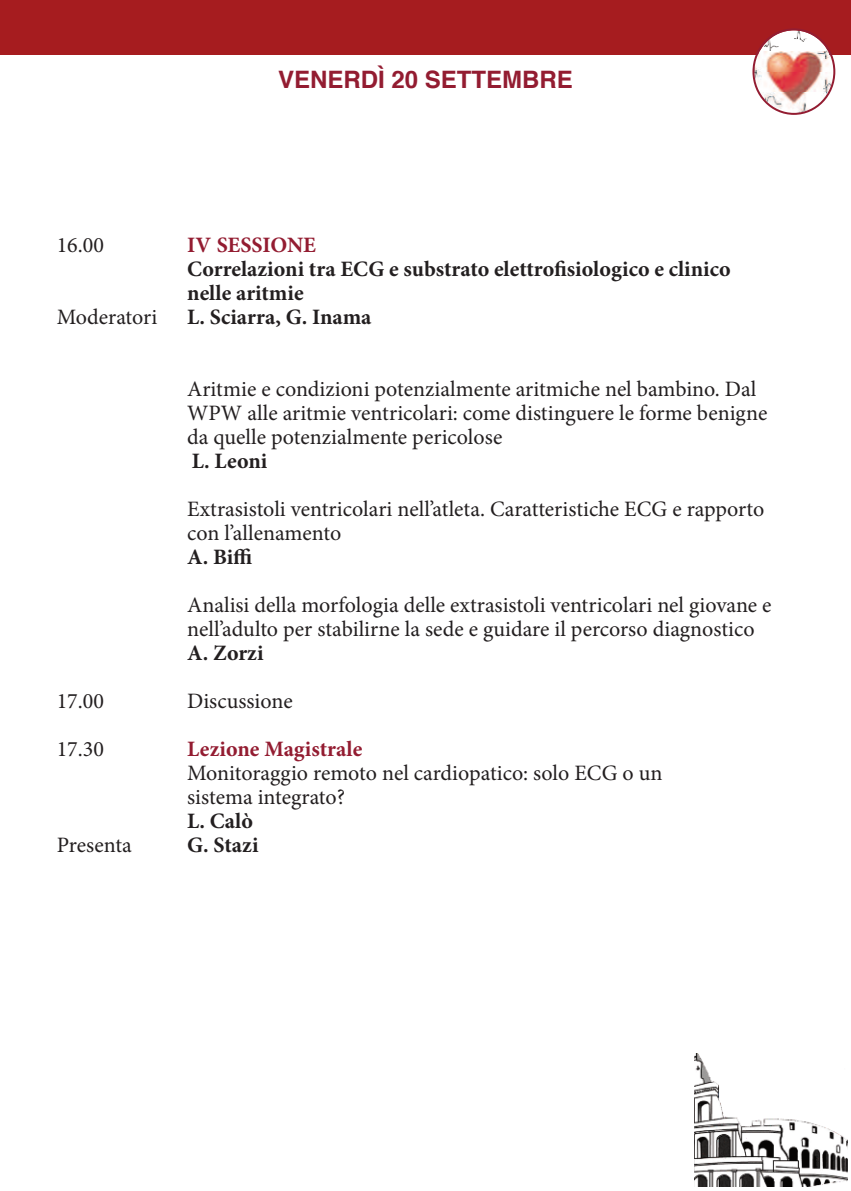
<style>
.page{position:relative;width:851px;height:1191px;background:#fff}
.page>*{position:absolute;margin:0;border:0;box-sizing:border-box;transform-origin:0 0}
.t1{font:700 24px "Helvetica";color:#931c31}
.t2{font:22px/24px "Minion Pro";color:#231f20}
.t3{font:700 22px/24px "Minion Pro";color:#231f20}
.t4{font:700 22px "Minion Pro";color:#931c31}
</style>
<div class="page">
<img style="left:694px;top:1053px;width:153px;height:133px">
<div style="left:0;top:0;width:850px;height:55px;background:#a61c1f"></div>
<img style="left:752px;top:28px;width:83px;height:87px">
<p class="t1" style="left:278px;top:70px;width:296px">VENERDÌ 20 SETTEMBRE</p>
<p class="t2" style="left:57px;top:235px;width:49px">16.00</p>
<p class="t4" style="left:187px;top:237px;width:130px">IV SESSIONE</p>
<p class="t3" style="left:187px;top:259px;width:545px">Correlazioni tra ECG e substrato elettrofisiologico e clinico nelle aritmie</p>
<p class="t2" style="left:57px;top:307px;width:102px">Moderatori</p>
<p class="t3" style="left:187px;top:307px;width:186px">L. Sciarra, G. Inama</p>
<p class="t2" style="left:187px;top:379px;width:581px">Aritmie e condizioni potenzialmente aritmiche nel bambino. Dal<br>WPW alle aritmie ventricolari: come distinguere le forme benigne da quelle potenzialmente pericolose</p>
<p class="t3" style="left:192px;top:451px;width:77px">L. Leoni</p>
<p class="t2" style="left:187px;top:499px;width:578px">Extrasistoli ventricolari nell’atleta. Caratteristiche ECG e rapporto con l’allenamento</p>
<p class="t3" style="left:187px;top:547px;width:67px">A. Biffi</p>
<p class="t2" style="left:187px;top:595px;width:586px">Analisi della morfologia delle extrasistoli ventricolari nel giovane e nell’adulto per stabilirne la sede e guidare il percorso diagnostico</p>
<p class="t3" style="left:187px;top:643px;width:78px">A. Zorzi</p>
<p class="t2" style="left:57px;top:691px;width:49px">17.00</p>
<p class="t2" style="left:187px;top:691px;width:107px">Discussione</p>
<p class="t2" style="left:57px;top:739px;width:49px">17.30</p>
<p class="t4" style="left:187px;top:741px;width:177px">Lezione Magistrale</p>
<p class="t2" style="left:187px;top:763px;width:476px">Monitoraggio remoto nel cardiopatico: solo ECG o un sistema integrato?</p>
<p class="t3" style="left:187px;top:811px;width:67px">L. Calò</p>
<p class="t2" style="left:57px;top:835px;width:77px">Presenta</p>
<p class="t3" style="left:187px;top:835px;width:73px">G. Stazi</p>
</div>
